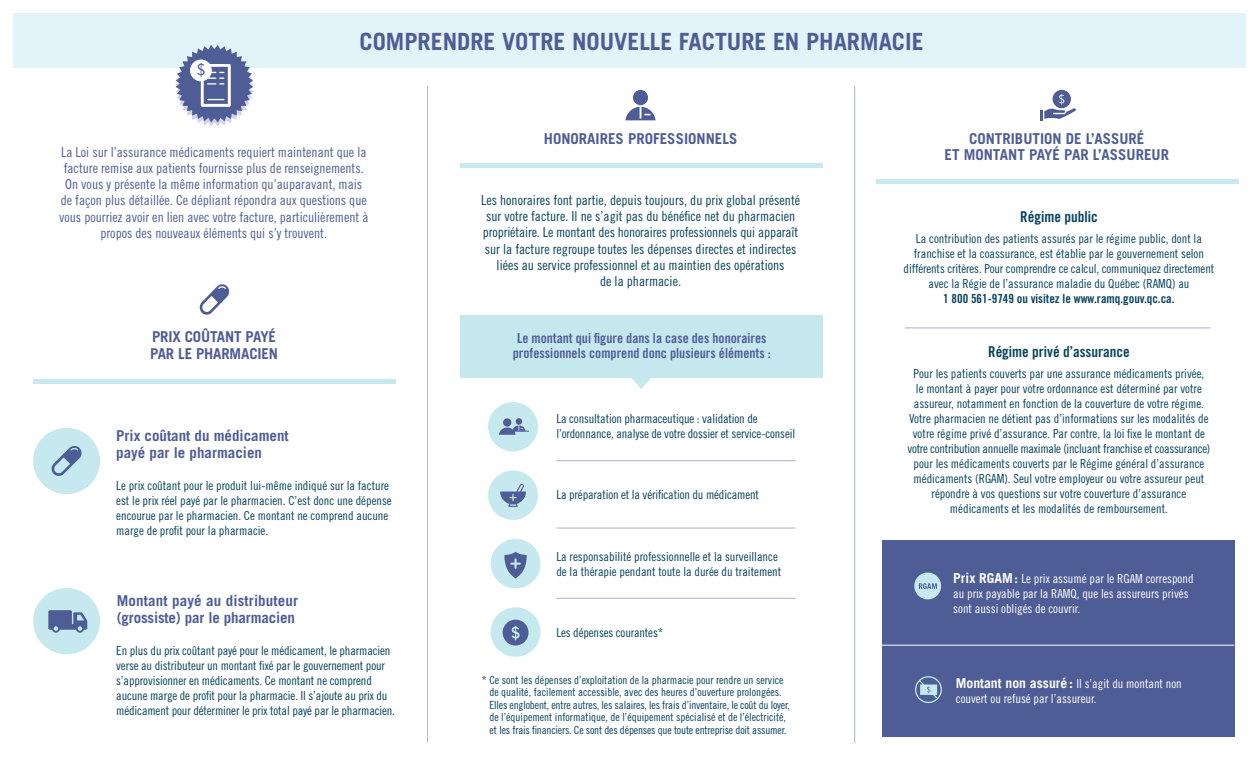
<style>
.page{position:relative;width:1260px;height:765px;background:#fff}
.page>*{position:absolute;margin:0;border:0;box-sizing:border-box;transform-origin:0 0}
.t1{font:700 23.75px "Trade Gothic LT Std";color:#4f5d96}
.t2{font:700 15px/17.5px "Trade Gothic LT Std";color:#4f5d96}
.t3{font:15px "Trade Gothic LT Std Bd Cn 20";color:#07425d}
.t4{font:13.75px/16.2px "Trade Gothic LT Std Cn 18";color:#4f5d96;text-align:center}
.t5{font:13.75px/16.2px "Trade Gothic LT Std Cn 18";color:#07425d;text-align:center}
.t6{font:13.75px/15px "Trade Gothic LT Std Bd Cn 20";color:#4f5d96;text-align:center}
.t7{font:12.5px/15px "Trade Gothic LT Std Cn 18";color:#07425d}
.t8{font:12.5px/15px "Trade Gothic LT Std Cn 18";color:#fff}
.t9{font:12.5px "Trade Gothic LT Std Bd Cn 20";color:#07425d}
.t10{font:11.25px/12.5px "Trade Gothic LT Std Cn 18";color:#07425d}
.s1{font-family:"Trade Gothic LT Std";font-weight:700;font-size:13.75px}
.s2{font-family:"Trade Gothic LT Std";font-weight:700}
</style>
<div class="page">
<hr style="left:33px;top:379px;width:362px;height:4px;background:#c6e9f0">
<hr style="left:461px;top:164px;width:362px;height:4px;background:#c6e9f0">
<hr style="left:877px;top:180px;width:362px;height:4px;background:#c6e9f0">
<div style="left:460px;top:315px;width:362px;height:62px;background:#c5e8ef"></div>
<div style="left:33px;top:428px;width:67px;height:66px;background:#c6e9f0;border-radius:50%"></div>
<div style="left:488px;top:402px;width:50px;height:49px;background:#c6e9f0;border-radius:50%"></div>
<div style="left:488px;top:470px;width:50px;height:50px;background:#c6e9f0;border-radius:50%"></div>
<div style="left:491px;top:539px;width:50px;height:49px;background:#c6e9f0;border-radius:50%"></div>
<div style="left:491px;top:607px;width:50px;height:50px;background:#c6e9f0;border-radius:50%"></div>
<div style="left:33px;top:588px;width:67px;height:66px;background:#c6e9f0;border-radius:50%"></div>
<div style="left:882px;top:540px;width:352px;height:196px;background:#4f5d96"></div>
<div style="left:14px;top:13px;width:1233px;height:55px;background:#e2f4f7"></div>
<svg style="left:51px;top:446px;width:31px;height:30px"></svg>
<svg style="left:199px;top:284px;width:31px;height:31px"></svg>
<svg style="left:48px;top:610px;width:39px;height:23px"></svg>
<svg style="left:176px;top:45px;width:77px;height:82px"></svg>
<hr style="left:854px;top:86px;width:1px;height:657px;background:#4f5d96">
<hr style="left:427px;top:86px;width:1px;height:657px;background:#4f5d96">
<hr style="left:557px;top:460px;width:238px;height:1px;background:#4f5d96">
<hr style="left:905px;top:328px;width:305px;height:1px;background:#4f5d96">
<hr style="left:557px;top:528px;width:238px;height:1px;background:#4f5d96">
<hr style="left:557px;top:598px;width:238px;height:1px;background:#4f5d96">
<hr style="left:882px;top:645px;width:352px;height:1px;background:#fff">
<div style="left:503px;top:418px;width:8px;height:9px;background:#4f5d96;border-radius:50%"></div>
<div style="left:516px;top:418px;width:6px;height:7px;background:#4f5d96;border-radius:50%"></div>
<svg style="left:499px;top:426px;width:30px;height:9px"></svg>
<svg style="left:504px;top:552px;width:23px;height:26px"></svg>
<svg style="left:503px;top:620px;width:26px;height:26px"></svg>
<svg style="left:500px;top:484px;width:26px;height:23px"></svg>
<svg style="left:625px;top:107px;width:31px;height:13px"></svg>
<div style="left:633px;top:90px;width:15px;height:15px;background:#4f5d96;border-radius:50%"></div>
<svg style="left:914px;top:573px;width:27px;height:26px"></svg>
<svg style="left:631px;top:377px;width:20px;height:12px"></svg>
<svg style="left:1040px;top:90px;width:36px;height:31px"></svg>
<svg style="left:915px;top:676px;width:27px;height:27px"></svg>
<h1 class="t1" style="left:360px;top:27px;width:566px">COMPRENDRE VOTRE NOUVELLE FACTURE EN PHARMACIE</h1>
<p class="t4" style="left:59px;top:144px;width:311px">La Loi sur l’assurance médicaments requiert maintenant que la facture remise aux patients fournisse plus de renseignements.<br>On vous y présente la même information qu’auparavant, mais de façon plus détaillée. Ce dépliant répondra aux questions que vous pourriez avoir en lien avec votre facture, particulièrement à propos des nouveaux éléments qui s’y trouvent.</p>
<p class="t2" style="left:544px;top:130px;width:195px">HONORAIRES PROFESSIONNELS</p>
<p class="t5" style="left:481px;top:192px;width:321px">Les honoraires font partie, depuis toujours, du prix global présenté sur votre facture. Il ne s’agit pas du bénéfice net du pharmacien propriétaire. Le montant des honoraires professionnels qui apparaît sur la facture regroupe toutes les dépenses directes et indirectes liées au service professionnel et au maintien des opérations<br>de la pharmacie.</p>
<p class="t2" style="left:150px;top:327px;width:129px">PRIX COÛTANT PAYÉ<br>PAR LE PHARMACIEN</p>
<p class="t6" style="left:513px;top:330px;width:260px">Le montant qui figure dans la case des honoraires professionnels comprend donc plusieurs éléments :</p>
<p class="t2" style="left:116px;top:427px;width:174px">Prix coûtant du médicament payé par le pharmacien</p>
<p class="t7" style="left:116px;top:478px;width:277px">Le prix coûtant pour le produit lui-même indiqué sur la facture est le prix réel payé par le pharmacien. C’est donc une dépense encourue par le pharmacien. Ce montant ne comprend aucune marge de profit pour la pharmacie.</p>
<p class="t2" style="left:117px;top:591px;width:183px">Montant payé au distributeur (grossiste) par le pharmacien</p>
<p class="t7" style="left:116px;top:643px;width:280px">En plus du prix coûtant payé pour le médicament, le pharmacien verse au distributeur un montant fixé par le gouvernement pour s’approvisionner en médicaments. Ce montant ne comprend aucune marge de profit pour la pharmacie. Il s’ajoute au prix du médicament pour déterminer le prix total payé par le pharmacien.</p>
<p class="t7" style="left:556px;top:411px;width:240px">La consultation pharmaceutique : validation de l’ordonnance, analyse de votre dossier et service-conseil</p>
<p class="t7" style="left:556px;top:487px;width:204px">La préparation et la vérification du médicament</p>
<p class="t7" style="left:556px;top:549px;width:226px">La responsabilité professionnelle et la surveillance de la thérapie pendant toute la durée du traitement</p>
<p class="t7" style="left:556px;top:625px;width:108px">Les dépenses courantes*</p>
<p class="t10" style="left:489px;top:673px;width:302px;text-indent:-8px">* Ce sont les dépenses d’exploitation de la pharmacie pour rendre un service de qualité, facilement accessible, avec des heures d’ouverture prolongées.<br>Elles englobent, entre autres, les salaires, les frais d’inventaire, le coût du loyer, de l’équipement informatique, de l’équipement spécialisé et de l’électricité, et les frais financiers. Ce sont des dépenses que toute entreprise doit assumer.</p>
<p class="t2" style="left:945px;top:130px;width:226px;line-height:16.2px;text-align:center">CONTRIBUTION DE L’ASSURÉ<br>ET MONTANT PAYÉ PAR L’ASSUREUR</p>
<p class="t3" style="left:1020px;top:208px;width:79px">Régime public</p>
<p class="t7" style="left:904px;top:231px;width:312px;text-align:center">La contribution des patients assurés par le régime public, dont la franchise et la coassurance, est établie par le gouvernement selon différents critères. Pour comprendre ce calcul, communiquez directement avec la Régie de l’assurance maladie du Québec (RAMQ) au</p>
<p class="t9" style="left:943px;top:291px;width:233px">1 800 561-9749 ou visitez le www.ramq.gouv.qc.ca.</p>
<p class="t3" style="left:988px;top:343px;width:143px">Régime privé d’assurance</p>
<p class="t7" style="left:907px;top:366px;width:304px;text-align:center">Pour les patients couverts par une assurance médicaments privée,<br>le montant à payer pour votre ordonnance est déterminé par votre assureur, notamment en fonction de la couverture de votre régime.<br>Votre pharmacien ne détient pas d’informations sur les modalités de votre régime privé d’assurance. Par contre, la loi fixe le montant de votre contribution annuelle maximale (incluant franchise et coassurance) pour les médicaments couverts par le Régime général d’assurance médicaments (RGAM). Seul votre employeur ou votre assureur peut répondre à vos questions sur votre couverture d’assurance médicaments et les modalités de remboursement.</p>
<p class="t8" style="left:953px;top:571px;width:242px"><span class="s1">Prix RGAM</span><span class="s2">:</span> Le prix assumé par le RGAM correspond au prix payable par la RAMQ, que les assureurs privés sont aussi obligés de couvrir.</p>
<p class="t8" style="left:956px;top:676px;width:228px"><span class="s1">Montant non assuré:</span> Il s’agit du montant non couvert ou refusé par l’assureur.</p>
</div>
